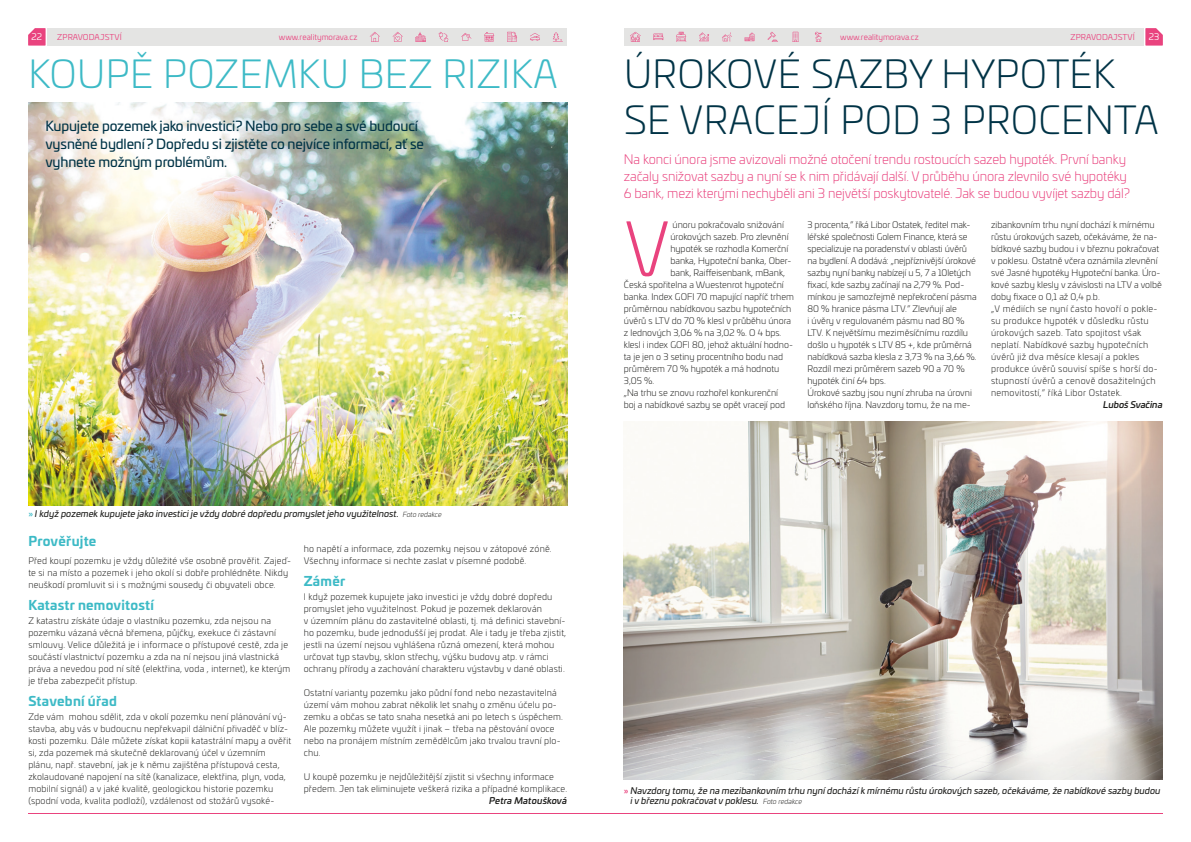
<style>
.page{position:relative;width:1191px;height:842px;background:#fff}
.page>*{position:absolute;margin:0;border:0;box-sizing:border-box;transform-origin:0 0}
.t1{font:300 73.8px "Univia Pro";color:#e9437e}
.t2{font:300 38.5px/46.2px "Univia Pro";letter-spacing:.01em;color:#003346}
.t3{font:300 38.5px "Univia Pro";letter-spacing:.01em;color:#3dbac6}
.t4{font:13.6px/17.8px "Univia Pro";letter-spacing:-.01em;color:#003346}
.t5{font:300 13px/17px "Univia Pro";letter-spacing:-.01em;color:#e9437e}
.t6{font:700 13px "Univia Pro";letter-spacing:.02em;color:#3dbac6}
.t7{font:300 9px/12px "Univia Pro";letter-spacing:.02em;color:#1d1d1b}
.t8{font:300 9px/12px "Univia Pro";color:#1d1d1b}
.t9{font:italic 9px/10px "Univia Pro";color:#1d1d1b}
.t10{font:italic 500 9px "Univia Pro";letter-spacing:.02em;color:#1d1d1b}
.t11{font:italic 500 9px "Univia Pro";color:#1d1d1b}
.t12{font:9px "Univia Pro";color:#fff}
.t13{font:8px "Univia Pro";color:#e9437e}
.t14{font:8px "Univia Pro";letter-spacing:.02em;color:#e9437e}
.s1{font-style:normal;color:#3dbac6}
.s2{font-weight:300;font-size:7px}
.s3{font-style:normal;color:#e9437e}
</style>
<div class="page">
<hr style="left:28px;top:813px;width:1134px;height:1px;background:#e9437e">
<img style="left:28px;top:103px;width:539px;height:403px">
<div style="left:47px;top:28px;width:520px;height:17px;background:#e4e4e3"></div>
<svg style="left:28px;top:28px;width:17px;height:17px"></svg>
<svg style="left:370px;top:32px;width:10px;height:10px"></svg>
<svg style="left:392px;top:32px;width:11px;height:10px"></svg>
<svg style="left:438px;top:32px;width:10px;height:10px"></svg>
<svg style="left:415px;top:32px;width:11px;height:10px"></svg>
<svg style="left:461px;top:33px;width:10px;height:8px"></svg>
<svg style="left:507px;top:32px;width:10px;height:10px"></svg>
<svg style="left:530px;top:33px;width:10px;height:8px"></svg>
<svg style="left:553px;top:32px;width:9px;height:9px"></svg>
<svg style="left:484px;top:32px;width:10px;height:10px"></svg>
<div style="left:624px;top:28px;width:519px;height:17px;background:#e4e4e3"></div>
<svg style="left:1145px;top:28px;width:17px;height:17px"></svg>
<svg style="left:699px;top:32px;width:10px;height:9px"></svg>
<svg style="left:653px;top:34px;width:10px;height:6px"></svg>
<svg style="left:744px;top:32px;width:11px;height:9px"></svg>
<svg style="left:815px;top:32px;width:7px;height:10px"></svg>
<svg style="left:630px;top:32px;width:11px;height:10px"></svg>
<svg style="left:676px;top:32px;width:10px;height:10px"></svg>
<svg style="left:767px;top:32px;width:10px;height:10px"></svg>
<svg style="left:722px;top:32px;width:10px;height:9px"></svg>
<svg style="left:792px;top:32px;width:7px;height:10px"></svg>
<img style="left:624px;top:421px;width:538px;height:359px">
<p class="t12" style="left:31px;top:31px;width:12px">22</p>
<p class="t14" style="left:57px;top:31px;width:66px">ZPRAVODAJSTVÍ</p>
<p class="t13" style="left:279px;top:31px;width:80px">www.realitymorava.cz</p>
<p class="t13" style="left:840px;top:31px;width:80px">www.realitymorava.cz</p>
<p class="t14" style="left:1070px;top:31px;width:66px">ZPRAVODAJSTVÍ</p>
<p class="t12" style="left:1148px;top:31px;width:12px">23</p>
<h2 class="t3" style="left:29px;top:46px;width:531px">KOUPĚ POZEMKU BEZ RIZIKA</h2>
<h3 class="t4" style="left:45px;top:117px;width:380px">Kupujete pozemek jako investici? Nebo pro sebe a své budoucí vysněné bydlení? Dopředu si zjistěte co nejvíce informací, ať se vyhnete možným problémům.</h3>
<p class="t9" style="left:28px;top:509px;width:415px"><span class="s1">»</span> I když pozemek kupujete jako investici je vždy dobré dopředu promyslet jeho využitelnost. <span class="s2">Foto redakce</span></p>
<h3 class="t6" style="left:28px;top:531px;width:70px">Prověřujte</h3>
<p class="t7" style="left:28px;top:554px;width:264px">Před koupí pozemku je vždy důležité vše osobně prověřit. Zajeď&shy;te si na místo a pozemek i jeho okolí si dobře prohlédněte. Nikdy neuškodí promluvit si i s možnými sousedy či obyvateli obce.</p>
<h3 class="t6" style="left:28px;top:595px;width:127px">Katastr nemovitostí</h3>
<p class="t7" style="left:28px;top:614px;width:263px">Z katastru získáte údaje o vlastníku pozemku, zda nejsou na pozemku vázaná věcná břemena, půjčky, exekuce či zástavní smlouvy. Velice důležitá je i informace o přístupové cestě, zda je součástí vlastnictví pozemku a zda na ní nejsou jiná vlastnická práva a nevedou pod ní sítě (elektřina, voda , internet), ke kterým je třeba zabezpečit přístup.</p>
<h3 class="t6" style="left:28px;top:691px;width:90px">Stavební úřad</h3>
<p class="t7" style="left:28px;top:710px;width:264px">Zde vám mohou sdělit, zda v okolí pozemku není plánování vý&shy;stavba, aby vás v budoucnu nepřekvapil dálniční přivaděč v blíz&shy;kosti pozemku. Dále můžete získat kopii katastrální mapy a ověřit si, zda pozemek má skutečně deklarovaný účel v územním plánu, např. stavební, jak je k němu zajištěna přístupová cesta, zkolaudované napojení na sítě (kanalizace, elektřina, plyn, voda, mobilní signál) a v jaké kvalitě, geologickou historie pozemku (spodní voda, kvalita podloží), vzdálenost od stožárů vysoké-</p>
<p class="t7" style="left:304px;top:542px;width:249px">ho napětí a informace, zda pozemky nejsou v zátopové zóně.<br>Všechny informace si nechte zaslat v písemné podobě.</p>
<h3 class="t6" style="left:304px;top:571px;width:43px">Záměr</h3>
<p class="t7" style="left:304px;top:590px;width:264px">I když pozemek kupujete jako investici je vždy dobré dopředu promyslet jeho využitelnost. Pokud je pozemek deklarován<br>v územním plánu do zastavitelné oblasti, tj. má definici stavební&shy;ho pozemku, bude jednodušší jej prodat. Ale i tady je třeba zjistit, jestli na území nejsou vyhlášena různá omezení, která mohou určovat typ stavby, sklon střechy, výšku budovy atp. v rámci ochrany přírody a zachování charakteru výstavby v dané oblasti.</p>
<p class="t7" style="left:304px;top:686px;width:261px">Ostatní varianty pozemku jako půdní fond nebo nezastavitelná území vám mohou zabrat několik let snahy o změnu účelu po&shy;zemku a občas se tato snaha nesetká ani po letech s úspěchem.<br>Ale pozemky můžete využít i jinak – třeba na pěstování ovoce nebo na pronájem místním zemědělcům jako trvalou travní plo&shy;chu.</p>
<p class="t7" style="left:304px;top:770px;width:265px">U koupě pozemku je nejdůležitější zjistit si všechny informace předem. Jen tak eliminujete veškerá rizika a případné komplikace.</p>
<p class="t10" style="left:489px;top:794px;width:80px">Petra Matoušková</p>
<h2 class="t2" style="left:624px;top:49px;width:536px">ÚROKOVÉ SAZBY HYPOTÉK<br>SE VRACEJÍ POD 3 PROCENTA</h2>
<p class="t5" style="left:624px;top:150px;width:507px">Na konci února jsme avizovali možné otočení trendu rostoucích sazeb hypoték. První banky začaly snižovat sazby a nyní se k nim přidávají další. V průběhu února zlevnilo své hypotéky<br>6 bank, mezi kterými nechyběli ani 3 největší poskytovatelé. Jak se budou vyvíjet sazby dál?</p>
<h1 class="t1" style="left:624px;top:197px;width:48px">V</h1>
<p class="t8" style="left:672px;top:218px;width:113px">únoru pokračovalo snižování</p>
<p class="t8" style="left:670px;top:230px;width:120px">úrokových sazeb. Pro zlevnění</p>
<p class="t8" style="left:670px;top:242px;width:119px">hypoték se rozhodla Komerční</p>
<p class="t8" style="left:670px;top:254px;width:122px">banka, Hypoteční banka, Ober-</p>
<p class="t8" style="left:670px;top:266px;width:116px">bank, Raiffeisenbank, mBank,</p>
<p class="t8" style="left:624px;top:278px;width:161px">Česká spořitelna a Wuestenrot hypoteční</p>
<p class="t8" style="left:624px;top:290px;width:171px">banka. Index GOFI 70 mapující napříč trhem</p>
<p class="t8" style="left:624px;top:302px;width:169px">průměrnou nabídkovou sazbu hypotečních</p>
<p class="t8" style="left:624px;top:314px;width:169px">úvěrů s LTV do 70 % klesl v průběhu února</p>
<p class="t8" style="left:624px;top:326px;width:159px">z lednových 3,06 % na 3,02 %. O 4 bps.</p>
<p class="t8" style="left:624px;top:338px;width:171px">klesl i index GOFI 80, jehož aktuální hodno-</p>
<p class="t8" style="left:624px;top:350px;width:161px">ta je jen o 3 setiny procentního bodu nad</p>
<p class="t8" style="left:624px;top:362px;width:157px">průměrem 70 % hypoték a má hodnotu</p>
<p class="t7" style="left:624px;top:374px;width:32px">3,05 %.</p>
<p class="t8" style="left:624px;top:386px;width:156px">„Na trhu se znovu rozhořel konkurenční</p>
<p class="t8" style="left:624px;top:398px;width:163px">boj a nabídkové sazby se opět vracejí pod</p>
<p class="t8" style="left:807px;top:218px;width:171px">3 procenta,” říká Libor Ostatek, ředitel mak&shy;léřské společnosti Golem Finance, která se specializuje na poradenství v oblasti úvěrů na bydlení. A dodává: „nejpříznivější úrokové sazby nyní banky nabízejí u 5, 7 a 10letých fixací, kde sazby začínají na 2,79 %. Pod&shy;mínkou je samozřejmě nepřekročení pásma 80 % hranice pásma LTV.” Zlevňují ale<br>i úvěry v regulovaném pásmu nad 80 % LTV. K největšímu meziměsíčnímu rozdílu došlo u hypoték s LTV 85 +, kde průměrná nabídková sazba klesla z 3,73 % na 3,66 %.<br>Rozdíl mezi průměrem sazeb 90 a 70 % hypoték činí 64 bps.<br>Úrokové sazby jsou nyní zhruba na úrovni loňského října. Navzdory tomu, že na me-</p>
<p class="t7" style="left:991px;top:218px;width:172px">zibankovním trhu nyní dochází k mírnému růstu úrokových sazeb, očekáváme, že na&shy;bídkové sazby budou i v březnu pokračovat v poklesu. Ostatně včera oznámila zlevnění své Jasné hypotéky Hypoteční banka. Úro&shy;kové sazby klesly v závislosti na LTV a volbě doby fixace o 0,1 až 0,4 p.b.<br>„V médiích se nyní často hovoří o pokle&shy;su produkce hypoték v důsledku růstu úrokových sazeb. Tato spojitost však neplatí. Nabídkové sazby hypotečních úvěrů již dva měsíce klesají a pokles produkce úvěrů souvisí spíše s horší do&shy;stupností úvěrů a cenově dosažitelných nemovitostí,” říká Libor Ostatek.</p>
<p class="t11" style="left:1103px;top:398px;width:61px">Luboš Svačina</p>
<p class="t9" style="left:630px;top:785px;width:531px;text-indent:-7px"><span class="s3">»</span> Navzdory tomu, že na mezibankovním trhu nyní dochází k mírnému růstu úrokových sazeb, očekáváme, že nabídkové sazby budou i v březnu pokračovat v poklesu. <span class="s2">Foto redakce</span></p>
</div>
